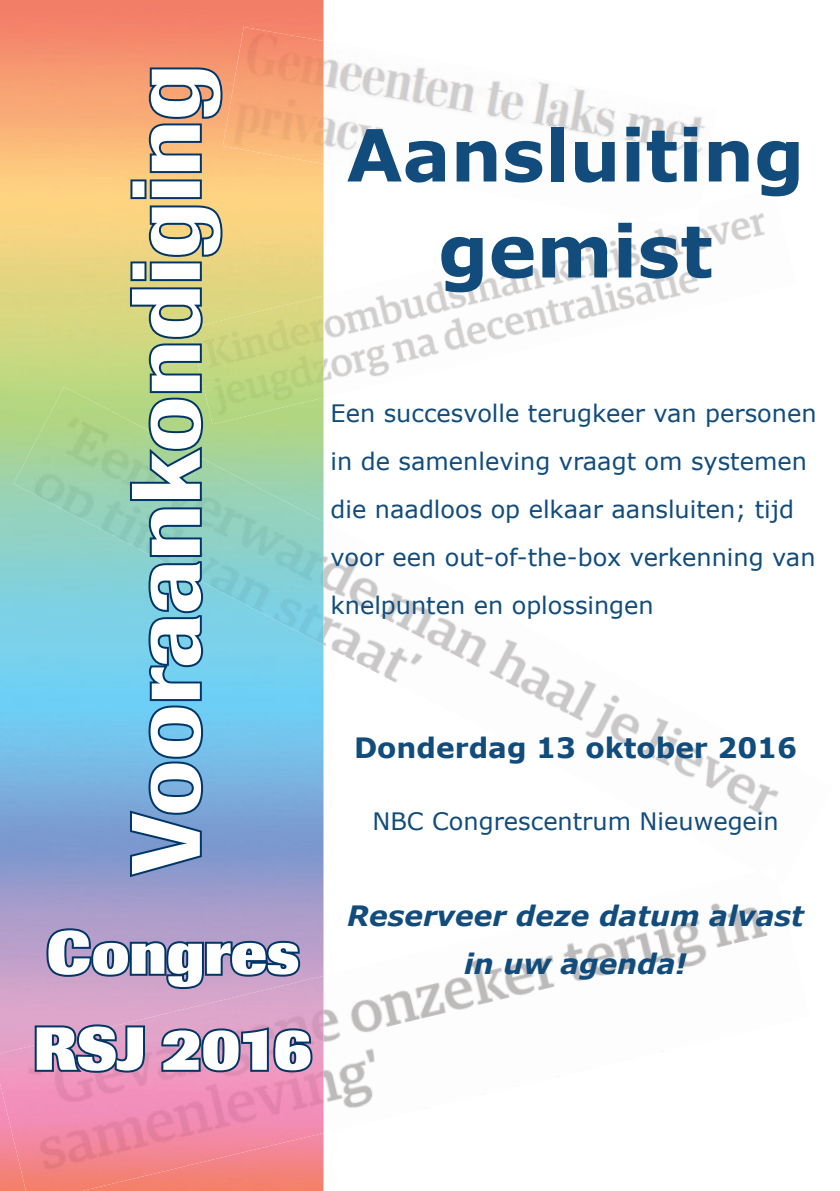
<style>
.page{position:relative;width:840px;height:1191px;background:#fff}
.page>*{position:absolute;margin:0;border:0;box-sizing:border-box;transform-origin:0 0}
.t1{font:500 96px "Imago BQ";color:#fff}
.t2{font:700 72px/96px "Verdana";color:#114c7c;text-align:center}
.t3{font:800 60px/96px "Imago BQ";color:#fff}
.t4{font:italic 700 28px/48px "Verdana";color:#114c7c;text-align:center}
.t5{font:700 28px "Verdana";color:#114c7c}
.t6{font:24px/48px "Verdana";color:#114c7c}
</style>
<div class="page">
<img style="left:323px;top:884px;width:445px;height:249px">
<img style="left:323px;top:521px;width:456px;height:363px">
<img style="left:758px;top:867px;width:18px;height:14px">
<img style="left:323px;top:41px;width:382px;height:147px">
<img style="left:323px;top:188px;width:442px;height:210px">
<img style="left:640px;top:205px;width:59px;height:24px">
<img style="left:0;top:0;width:323px;height:975px">
<img style="left:0;top:975px;width:323px;height:216px">
<img style="left:13px;top:386px;width:310px;height:259px">
<img style="left:223px;top:27px;width:100px;height:137px">
<img style="left:224px;top:296px;width:99px;height:128px">
<svg style="left:44px;top:926px;width:258px;height:65px;background:#8780ad"></svg>
<svg style="left:31px;top:1021px;width:117px;height:55px;background:#9178a2"></svg>
<svg style="left:158px;top:1024px;width:156px;height:51px;background:#9076a0"></svg>
<svg style="left:127px;top:64px;width:97px;height:815px;background:#87a69e"></svg>
<h1 class="t1" style="left:108px;top:875px;width:812px;rotate:-90deg">Vooraankondiging</h1>
<h3 class="t3" style="left:34px;top:905px;width:280px">Congres<br>RSJ 2016</h3>
<h2 class="t2" style="left:346px;top:108px;width:459px">Aansluiting gemist</h2>
<p class="t6" style="left:330px;top:389px;width:487px">Een succesvolle terugkeer van personen in de samenleving vraagt om systemen die naadloos op elkaar aansluiten; tijd voor een out-of-the-box verkenning van knelpunten en oplossingen</p>
<p class="t5" style="left:354px;top:729px;width:444px">Donderdag 13 oktober 2016</p>
<p class="t6" style="left:372px;top:797px;width:407px">NBC Congrescentrum Nieuwegein</p>
<p class="t4" style="left:347px;top:891px;width:458px">Reserveer deze datum alvast in uw agenda!</p>
</div>
